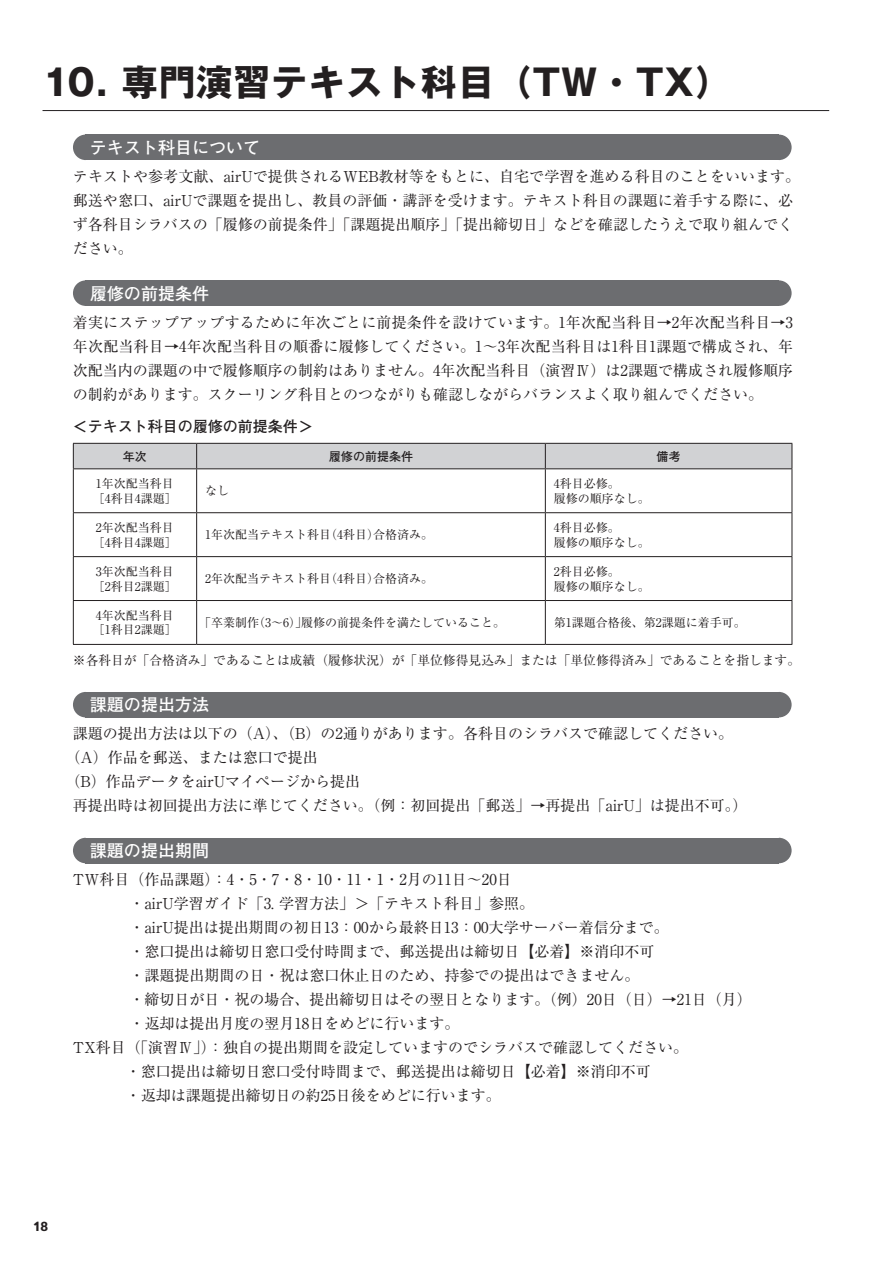
<style>
.page{position:relative;width:893px;height:1263px;background:#fff}
.page>*{position:absolute;margin:0;border:0;box-sizing:border-box;transform-origin:0 0}
.t1{font:700 36.15px "Gothic MB101 Pr 6";letter-spacing:.035em;color:#231f20}
.t2{font:700 16.95px "Futo Go B101 Pr 5";color:#fff}
.t3{font:15px/24px "Ryumin Pr 5";color:#231f20}
.t4{font:700 15px "Futo Go B101 Pr 5";color:#231f20}
.t5{font:700 13.5px "Gill Sans Nova";color:#231f20}
.t6{font:12.75px "Ryumin Pr 5";color:#231f20}
.t7{font:12px/14.9px "Ryumin Pr 5";color:#231f20}
.t8{font:700 12px "Futo Go B101 Pr 5";color:#231f20}
</style>
<div class="page">
<svg style="left:73px;top:135px;width:13px;height:25px"></svg>
<div style="left:86px;top:135px;width:693px;height:25px;background:#6c6d70"></div>
<svg style="left:779px;top:135px;width:13px;height:25px"></svg>
<svg style="left:73px;top:280px;width:13px;height:26px"></svg>
<div style="left:86px;top:280px;width:693px;height:26px;background:#6c6d70"></div>
<svg style="left:779px;top:280px;width:13px;height:26px"></svg>
<svg style="left:74px;top:469px;width:718px;height:175px"></svg>
<div style="left:73px;top:443px;width:720px;height:26px;background:#d1d2d4"></div>
<hr style="left:73px;top:468px;width:124px;height:1px;background:#231f20">
<hr style="left:73px;top:469px;width:1px;height:43px;background:#231f20">
<hr style="left:197px;top:468px;width:348px;height:1px;background:#231f20">
<hr style="left:196px;top:469px;width:1px;height:43px;background:#231f20">
<hr style="left:545px;top:468px;width:247px;height:1px;background:#231f20">
<hr style="left:545px;top:469px;width:1px;height:43px;background:#231f20">
<hr style="left:792px;top:469px;width:1px;height:43px;background:#231f20">
<hr style="left:73px;top:512px;width:124px;height:1px;background:#231f20">
<hr style="left:73px;top:513px;width:1px;height:43px;background:#231f20">
<hr style="left:197px;top:512px;width:348px;height:1px;background:#231f20">
<hr style="left:196px;top:513px;width:1px;height:43px;background:#231f20">
<hr style="left:545px;top:512px;width:247px;height:1px;background:#231f20">
<hr style="left:545px;top:513px;width:1px;height:43px;background:#231f20">
<hr style="left:792px;top:513px;width:1px;height:43px;background:#231f20">
<hr style="left:73px;top:556px;width:124px;height:1px;background:#231f20">
<hr style="left:73px;top:557px;width:1px;height:43px;background:#231f20">
<hr style="left:197px;top:556px;width:348px;height:1px;background:#231f20">
<hr style="left:196px;top:557px;width:1px;height:43px;background:#231f20">
<hr style="left:545px;top:556px;width:247px;height:1px;background:#231f20">
<hr style="left:545px;top:557px;width:1px;height:43px;background:#231f20">
<hr style="left:792px;top:557px;width:1px;height:43px;background:#231f20">
<hr style="left:73px;top:600px;width:124px;height:1px;background:#231f20">
<hr style="left:73px;top:601px;width:1px;height:43px;background:#231f20">
<hr style="left:197px;top:600px;width:348px;height:1px;background:#231f20">
<hr style="left:196px;top:601px;width:1px;height:43px;background:#231f20">
<hr style="left:545px;top:600px;width:247px;height:1px;background:#231f20">
<hr style="left:545px;top:601px;width:1px;height:43px;background:#231f20">
<hr style="left:792px;top:601px;width:1px;height:43px;background:#231f20">
<hr style="left:73px;top:644px;width:124px;height:1px;background:#231f20">
<hr style="left:197px;top:644px;width:348px;height:1px;background:#231f20">
<hr style="left:545px;top:644px;width:247px;height:1px;background:#231f20">
<svg style="left:73px;top:692px;width:13px;height:25px"></svg>
<div style="left:86px;top:692px;width:693px;height:25px;background:#6c6d70"></div>
<svg style="left:779px;top:692px;width:13px;height:25px"></svg>
<svg style="left:73px;top:838px;width:13px;height:25px"></svg>
<div style="left:86px;top:838px;width:693px;height:25px;background:#6c6d70"></div>
<svg style="left:779px;top:838px;width:13px;height:25px"></svg>
<hr style="left:43px;top:110px;width:786px;height:1px;background:#231f20">
<h1 class="t1" style="left:43px;top:52px;width:690px">10. 専門演習テキスト科目（TW・TX）</h1>
<p class="t2" style="left:90px;top:134px;width:172px">テキスト科目について</p>
<p class="t3" style="left:73px;top:163px;width:729px">テキストや参考文献、airUで提供されるWEB教材等をもとに、自宅で学習を進める科目のことをいいます。郵送や窓口、airUで課題を提出し、教員の評価・講評を受けます。テキスト科目の課題に着手する際に、必ず各科目シラバスの「履修の前提条件」「課題提出順序」「提出締切日」などを確認したうえで取り組んでください。</p>
<p class="t2" style="left:90px;top:280px;width:121px">履修の前提条件</p>
<p class="t3" style="left:73px;top:309px;width:722px;text-align:justify">着実にステップアップするために年次ごとに前提条件を設けています。1年次配当科目→2年次配当科目→3年次配当科目→4年次配当科目の順番に履修してください。1～3年次配当科目は1科目1課題で構成され、年次配当内の課題の中で履修順序の制約はありません。4年次配当科目（演習Ⅳ）は2課題で構成され履修順序の制約があります。スクーリング科目とのつながりも確認しながらバランスよく取り組んでください。</p>
<p class="t4" style="left:73px;top:414px;width:242px">＜テキスト科目の履修の前提条件＞</p>
<p class="t8" style="left:123px;top:446px;width:25px">年次</p>
<p class="t8" style="left:329px;top:446px;width:85px">履修の前提条件</p>
<p class="t8" style="left:657px;top:446px;width:25px">備考</p>
<p class="t7" style="left:93px;top:475px;width:85px">1年次配当科目［4科目4課題］</p>
<p class="t7" style="left:205px;top:483px;width:25px">なし</p>
<p class="t7" style="left:554px;top:475px;width:97px">4科目必修。<br>履修の順序なし。</p>
<p class="t7" style="left:93px;top:519px;width:85px">2年次配当科目［4科目4課題］</p>
<p class="t7" style="left:205px;top:526px;width:229px">1年次配当テキスト科目（4科目）合格済み。</p>
<p class="t7" style="left:554px;top:519px;width:97px">4科目必修。<br>履修の順序なし。</p>
<p class="t7" style="left:93px;top:563px;width:85px">3年次配当科目［2科目2課題］</p>
<p class="t7" style="left:205px;top:570px;width:229px">2年次配当テキスト科目（4科目）合格済み。</p>
<p class="t7" style="left:554px;top:563px;width:97px">2科目必修。<br>履修の順序なし。</p>
<p class="t7" style="left:93px;top:607px;width:85px">4年次配当科目［1科目2課題］</p>
<p class="t7" style="left:199px;top:614px;width:307px">「卒業制作（3～6）」履修の前提条件を満たしていること。</p>
<p class="t7" style="left:554px;top:614px;width:193px">第1 課題合格後、第2課題に着手可。</p>
<p class="t6" style="left:73px;top:650px;width:729px">※各科目が「合格済み」であることは成績（履修状況）が「単位修得見込み」または「単位修得済み」であることを指します。</p>
<p class="t2" style="left:90px;top:691px;width:121px">課題の提出方法</p>
<p class="t3" style="left:73px;top:720px;width:661px">課題の提出方法は以下の（A）、（B）の2通りがあります。各科目のシラバスで確認してください。</p>
<p class="t3" style="left:65px;top:744px;width:254px">（A）作品を郵送、または窓口で提出</p>
<p class="t3" style="left:65px;top:768px;width:296px">（B）作品データをairUマイページから提出</p>
<p class="t3" style="left:73px;top:792px;width:676px">再提出時は初回提出方法に準じてください。（例：初回提出「郵送」→再提出「airU」は提出不可。）</p>
<p class="t2" style="left:90px;top:837px;width:121px">課題の提出期間</p>
<p class="t3" style="left:73px;top:866px;width:440px">TW科目（作品課題）：4・5・7・8・10・11 ・1 ・2月の11日～20日</p>
<p class="t3" style="left:129px;top:890px;width:406px">・airU学習ガイド「3. 学習方法」＞「テキスト科目」参照。</p>
<p class="t3" style="left:129px;top:914px;width:541px">・airU提出は提出期間の初日13：00から最終日13：00大学サーバー着信分まで。</p>
<p class="t3" style="left:129px;top:938px;width:527px">・窓口提出は締切日窓口受付時間まで、郵送提出は締切日【必着】※消印不可</p>
<p class="t3" style="left:129px;top:962px;width:512px">・課題提出期間の日・祝は窓口休止日のため、持参での提出はできません。</p>
<p class="t3" style="left:129px;top:986px;width:624px">・締切日が日・祝の場合、提出締切日はその翌日となります。（例）20日（日）→21 日（月）</p>
<p class="t3" style="left:129px;top:1010px;width:332px">・返却は提出月度の翌月18日をめどに行います。</p>
<p class="t3" style="left:73px;top:1034px;width:617px">TX科目（「演習Ⅳ」）：独自の提出期間を設定していますのでシラバスで確認してください。</p>
<p class="t3" style="left:126px;top:1058px;width:526px">・窓口提出は締切日窓口受付時間まで、郵送提出は締切日【必着】※消印不可</p>
<p class="t3" style="left:126px;top:1082px;width:376px">・返却は課題提出締切日の約25日後をめどに行います。</p>
<p class="t5" style="left:33px;top:1218px;width:17px">18</p>
</div>
